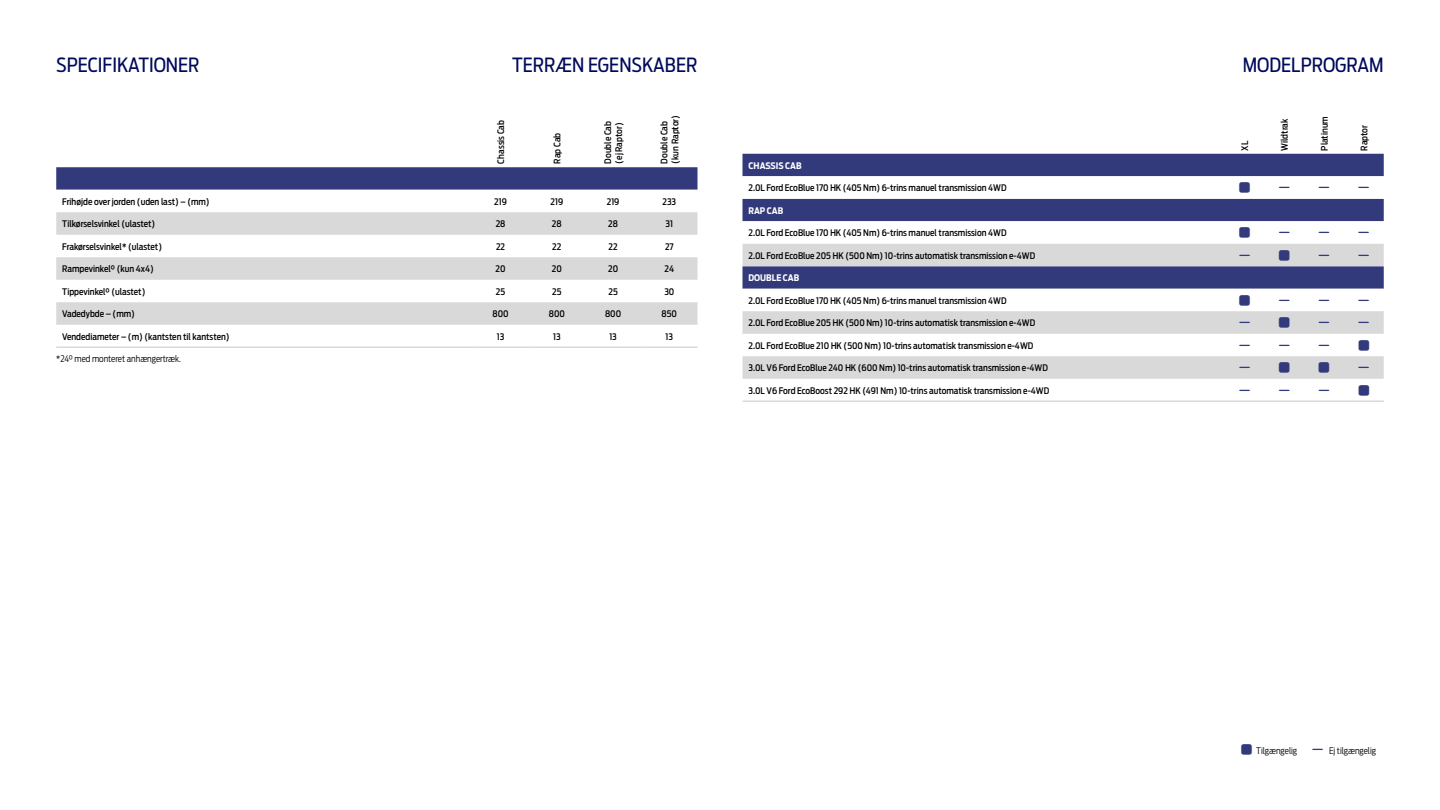
<style>
.page{position:relative;width:1440px;height:810px;background:#fff}
.page>*{position:absolute;margin:0;border:0;box-sizing:border-box;transform-origin:0 0}
.t1{font:19.5px "Ford Antenna Cond";color:#00095b}
.t2{font:10.5px "Ford 16 9 Spec Icon";color:#333a7c}
.t3{font:500 9px/10.8px "Ford Antenna Cond";color:#000}
.t4{font:300 9px "Ford Antenna Cond";color:#000}
.t5{font:700 9px "Ford Antenna Cond";color:#fff}
.s1{color:#333a7c}
</style>
<div class="page">
<svg style="left:56px;top:167px;width:642px;height:23px;background:#393f7f"></svg>
<svg style="left:56px;top:212px;width:642px;height:113px;fill:#d9d9d9"></svg>
<hr style="left:56px;top:346px;width:416px;height:2px;background:#d9d9d9">
<hr style="left:472px;top:346px;width:57px;height:2px;background:#d9d9d9">
<hr style="left:529px;top:346px;width:56px;height:2px;background:#d9d9d9">
<hr style="left:585px;top:346px;width:56px;height:2px;background:#d9d9d9">
<hr style="left:641px;top:346px;width:57px;height:2px;background:#d9d9d9">
<div style="left:742px;top:154px;width:642px;height:22px;background:#333a7c"></div>
<svg style="left:742px;top:176px;width:642px;height:46px"></svg>
<svg style="left:742px;top:244px;width:642px;height:135px;fill:#d9d9d9"></svg>
<hr style="left:742px;top:400px;width:483px;height:2px;background:#d9d9d9">
<hr style="left:1225px;top:400px;width:39px;height:2px;background:#d9d9d9">
<hr style="left:1264px;top:400px;width:40px;height:2px;background:#d9d9d9">
<hr style="left:1304px;top:400px;width:40px;height:2px;background:#d9d9d9">
<hr style="left:1344px;top:400px;width:40px;height:2px;background:#d9d9d9">
<h1 class="t1" style="left:56px;top:48px;width:145px">SPECIFIKATIONER</h1>
<h1 class="t1" style="left:512px;top:48px;width:187px">TERRÆN EGENSKABER</h1>
<p class="t3" style="left:494px;top:164px;width:45px;rotate:-90deg">Chassis Cab</p>
<p class="t3" style="left:551px;top:164px;width:32px;rotate:-90deg">Rap Cab</p>
<p class="t3" style="left:602px;top:164px;width:44px;rotate:-90deg">Double Cab (ej Raptor)</p>
<p class="t3" style="left:658px;top:164px;width:50px;rotate:-90deg">Double Cab (kun Raptor)</p>
<p class="t3" style="left:62px;top:195px;width:149px">Frihøjde over jorden (uden last) – (mm)</p>
<p class="t3" style="left:494px;top:195px;width:14px">219</p>
<p class="t3" style="left:551px;top:195px;width:14px">219</p>
<p class="t3" style="left:607px;top:195px;width:14px">219</p>
<p class="t3" style="left:662px;top:195px;width:15px">233</p>
<p class="t3" style="left:62px;top:217px;width:95px">Tilkørselsvinkel (ulastet)</p>
<p class="t3" style="left:496px;top:217px;width:11px">28</p>
<p class="t3" style="left:552px;top:217px;width:11px">28</p>
<p class="t3" style="left:608px;top:217px;width:11px">28</p>
<p class="t3" style="left:666px;top:217px;width:9px">31</p>
<p class="t3" style="left:62px;top:240px;width:101px">Frakørselsvinkel* (ulastet)</p>
<p class="t3" style="left:496px;top:240px;width:11px">22</p>
<p class="t3" style="left:552px;top:240px;width:11px">22</p>
<p class="t3" style="left:609px;top:240px;width:11px">22</p>
<p class="t3" style="left:665px;top:240px;width:10px">27</p>
<p class="t3" style="left:62px;top:262px;width:93px">Rampevinkel° (kun 4x4)</p>
<p class="t3" style="left:496px;top:262px;width:12px">20</p>
<p class="t3" style="left:552px;top:262px;width:12px">20</p>
<p class="t3" style="left:608px;top:262px;width:12px">20</p>
<p class="t3" style="left:665px;top:262px;width:11px">24</p>
<p class="t3" style="left:62px;top:285px;width:85px">Tippevinkel° (ulastet)</p>
<p class="t3" style="left:496px;top:285px;width:11px">25</p>
<p class="t3" style="left:552px;top:285px;width:11px">25</p>
<p class="t3" style="left:608px;top:285px;width:11px">25</p>
<p class="t3" style="left:664px;top:285px;width:12px">30</p>
<p class="t3" style="left:62px;top:307px;width:74px">Vadedybde – (mm)</p>
<p class="t3" style="left:493px;top:307px;width:18px">800</p>
<p class="t3" style="left:549px;top:307px;width:18px">800</p>
<p class="t3" style="left:605px;top:307px;width:18px">800</p>
<p class="t3" style="left:662px;top:307px;width:17px">850</p>
<p class="t3" style="left:62px;top:330px;width:169px">Vendediameter – (m) (kantsten til kantsten)</p>
<p class="t3" style="left:497px;top:330px;width:9px">13</p>
<p class="t3" style="left:553px;top:330px;width:9px">13</p>
<p class="t3" style="left:609px;top:330px;width:9px">13</p>
<p class="t3" style="left:666px;top:330px;width:9px">13</p>
<p class="t4" style="left:56px;top:351px;width:126px">*24° med monteret anhængertræk.</p>
<h1 class="t1" style="left:1243px;top:48px;width:142px">MODELPROGRAM</h1>
<p class="t3" style="left:1238px;top:151px;width:11px;rotate:-90deg">XL</p>
<p class="t3" style="left:1278px;top:151px;width:34px;rotate:-90deg">Wildtrak</p>
<p class="t3" style="left:1318px;top:151px;width:36px;rotate:-90deg">Platinum</p>
<p class="t3" style="left:1358px;top:151px;width:27px;rotate:-90deg">Raptor</p>
<p class="t5" style="left:748px;top:157px;width:55px">CHASSIS CAB</p>
<p class="t3" style="left:748px;top:181px;width:260px">2.0L Ford EcoBlue 170 HK (405 Nm) 6-trins manuel transmission 4WD</p>
<p class="t2" style="left:1239px;top:183px;width:12px">■</p>
<p class="t5" style="left:748px;top:202px;width:36px">RAP CAB</p>
<p class="t3" style="left:748px;top:226px;width:260px">2.0L Ford EcoBlue 170 HK (405 Nm) 6-trins manuel transmission 4WD</p>
<p class="t2" style="left:1239px;top:228px;width:12px">■</p>
<p class="t3" style="left:748px;top:249px;width:288px">2.0L Ford EcoBlue 205 HK (500 Nm) 10-trins automatisk transmission e-4WD</p>
<p class="t2" style="left:1279px;top:250px;width:12px">■</p>
<p class="t5" style="left:748px;top:270px;width:52px">DOUBLE CAB</p>
<p class="t3" style="left:748px;top:294px;width:260px">2.0L Ford EcoBlue 170 HK (405 Nm) 6-trins manuel transmission 4WD</p>
<p class="t2" style="left:1239px;top:295px;width:12px">■</p>
<p class="t3" style="left:748px;top:316px;width:288px">2.0L Ford EcoBlue 205 HK (500 Nm) 10-trins automatisk transmission e-4WD</p>
<p class="t2" style="left:1279px;top:318px;width:12px">■</p>
<p class="t3" style="left:748px;top:339px;width:286px">2.0L Ford EcoBlue 210 HK (500 Nm) 10-trins automatisk transmission e-4WD</p>
<p class="t2" style="left:1358px;top:340px;width:12px">■</p>
<p class="t3" style="left:748px;top:361px;width:301px">3.0L V6 Ford EcoBlue 240 HK (600 Nm) 10-trins automatisk transmission e-4WD</p>
<p class="t2" style="left:1279px;top:363px;width:12px">■</p>
<p class="t2" style="left:1319px;top:363px;width:12px">■</p>
<p class="t3" style="left:748px;top:384px;width:302px">3.0L V6 Ford EcoBoost 292 HK (491 Nm) 10-trins automatisk transmission e-4WD</p>
<p class="t2" style="left:1358px;top:385px;width:12px">■</p>
<p class="t4" style="left:1241px;top:743px;width:57px"><span class="s1">■</span> Tilgængelig</p>
<p class="t4" style="left:1329px;top:743px;width:49px">Ej tilgængelig</p>
</div>
